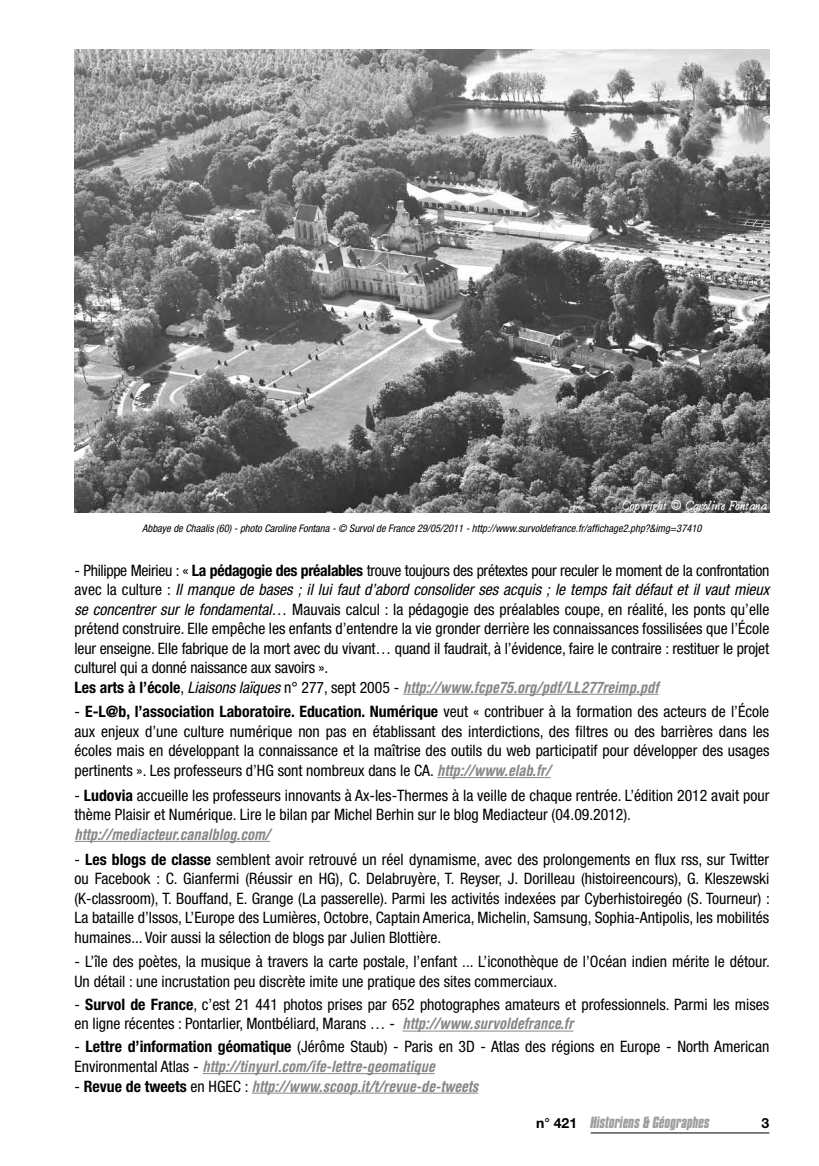
<style>
.page{position:relative;width:819px;height:1166px;background:#fff}
.page>*{position:absolute;margin:0;border:0;box-sizing:border-box;transform-origin:0 0}
.t1{font:condensed 15.75px/19.6px "Helvetica Neue";color:#000;text-align:justify}
.t2{font:italic 700 condensed 15.75px "Helvetica Rounded";color:#878787}
.t3{font:italic 700 14px "Compacta BT";color:#9d9d9c}
.t4{font:700 14px "Helvetica Neue";color:#000}
.t5{font:italic condensed 10.5px "Helvetica Neue";color:#000}
.s1{font-weight:700}
.s2{font-style:italic}
.s3{font-family:"Helvetica Neue";font-style:normal;color:#000}
.s4{font-family:"Helvetica Neue";font-weight:400;font-style:normal;color:#000}
.s5{font-family:"Helvetica Neue";font-weight:400;color:#000}
.s6{font-family:"Helvetica Rounded";font-weight:700;font-style:italic;color:#878787}
</style>
<div class="page">
<hr style="left:590px;top:1132px;width:179px;height:1px;background:#000">
<hr style="left:403px;top:694px;width:255px;height:1px;background:#878787">
<hr style="left:437px;top:777px;width:113px;height:1px;background:#878787">
<hr style="left:74px;top:841px;width:196px;height:1px;background:#878787">
<hr style="left:402px;top:1030px;width:171px;height:1px;background:#878787">
<hr style="left:202px;top:1073px;width:233px;height:1px;background:#878787">
<hr style="left:252px;top:1093px;width:226px;height:1px;background:#878787">
<img style="left:74px;top:50px;width:695px;height:463px">
<p class="t5" style="left:142px;top:522px;width:560px">Abbaye de Chaalis (60) - photo Caroline Fontana - © Survol de France 29/05/2011 - http://www.survoldefrance.fr/affichage2.php?&amp;img=37410</p>
<p class="t1" style="left:74px;top:560px;width:696px">- Philippe Meirieu : « <span class="s1">La pédagogie des préalables</span> trouve toujours des prétextes pour reculer le moment de la confrontation avec la culture : <span class="s2">Il manque de bases ; il lui faut d’abord consolider ses acquis ; le temps fait défaut et il vaut mieux se concentrer sur le fondamental</span>… Mauvais calcul : la pédagogie des préalables coupe, en réalité, les ponts qu’elle prétend construire. Elle empêche les enfants d’entendre la vie gronder derrière les connaissances fossilisées que l’École leur enseigne. Elle fabrique de la mort avec du vivant… quand il faudrait, à l’évidence, faire le contraire : restituer le projet culturel qui a donné naissance aux savoirs ».</p>
<p class="t2" style="left:74px;top:677px;width:585px"><span class="s3">Les arts à l’école</span><span class="s4">,</span> <span class="s5">Liaisons laïques</span> <span class="s4">n° 277, sept 2005 -</span> http://www.fcpe75.org/pdf/LL277reimp.pdf</p>
<p class="t1" style="left:74px;top:702px;width:696px">- <span class="s1">E-L@b, l’association Laboratoire. Education. Numérique</span> veut « contribuer à la formation des acteurs de l’École aux enjeux d’une culture numérique non pas en établissant des interdictions, des filtres ou des barrières dans les écoles mais en développant la connaissance et la maîtrise des outils du web participatif pour développer des usages pertinents ». Les professeurs d’HG sont nombreux dans le CA. <span class="s6">http://www.elab.fr/</span></p>
<p class="t1" style="left:74px;top:785px;width:696px">- <span class="s1">Ludovia</span> accueille les professeurs innovants à Ax-les-Thermes à la veille de chaque rentrée. L’édition 2012 avait pour thème Plaisir et Numérique. Lire le bilan par Michel Berhin sur le blog Mediacteur (04.09.2012).</p>
<p class="t2" style="left:74px;top:824px;width:197px">http://mediacteur.canalblog.com/</p>
<p class="t1" style="left:74px;top:849px;width:697px">- <span class="s1">Les blogs de classe</span> semblent avoir retrouvé un réel dynamisme, avec des prolongements en flux rss, sur Twitter ou Facebook : C. Gianfermi (Réussir en HG), C. Delabruyère, T. Reyser, J. Dorilleau (histoireencours), G. Kleszewski (K-classroom), T. Bouffand, E. Grange (La passerelle). Parmi les activités indexées par Cyberhistoiregéo (S. Tourneur) :<br>La bataille d’Issos, L’Europe des Lumières, Octobre, Captain America, Michelin, Samsung, Sophia-Antipolis, les mobilités humaines... Voir aussi la sélection de blogs par Julien Blottière.</p>
<p class="t1" style="left:74px;top:952px;width:696px">- L’île des poètes, la musique à travers la carte postale, l’enfant ... L’iconothèque de l’Océan indien mérite le détour.<br>Un détail : une incrustation peu discrète imite une pratique des sites commerciaux.</p>
<p class="t1" style="left:74px;top:994px;width:696px">- <span class="s1">Survol de France</span>, c’est 21 441 photos prises par 652 photographes amateurs et professionnels. Parmi les mises en ligne récentes : Pontarlier, Montbéliard, Marans … - <span class="s6">http://www.survoldefrance.fr</span></p>
<p class="t1" style="left:74px;top:1037px;width:696px">- <span class="s1">Lettre d’information géomatique</span> (Jérôme Staub) - Paris en 3D - Atlas des régions en Europe - North American</p>
<p class="t2" style="left:74px;top:1057px;width:362px"><span class="s4">Environmental Atlas -</span> http://tinyurl.com/ife-lettre-geomatique</p>
<p class="t2" style="left:74px;top:1076px;width:405px"><span class="s4">-</span> <span class="s3">Revue de tweets</span> <span class="s4">en HGEC :</span> http://www.scoop.it/t/revue-de-tweets</p>
<p class="t3" style="left:536px;top:1113px;width:175px"><span class="s3">n° 421</span> Historiens &amp; Géographes</p>
<p class="t4" style="left:761px;top:1114px;width:9px">3</p>
</div>
